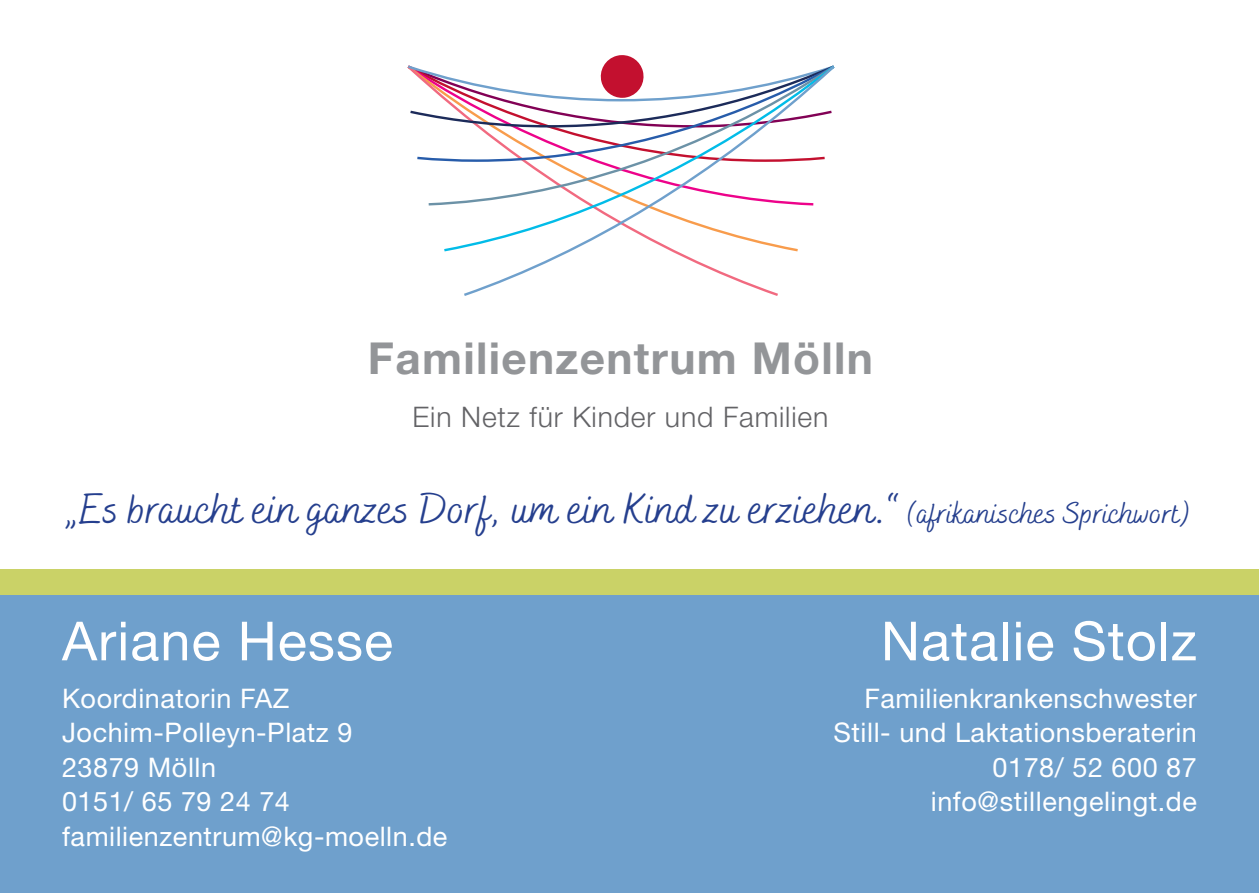
<style>
.page{position:relative;width:1259px;height:893px;background:#fff}
.page>*{position:absolute;margin:0;border:0;box-sizing:border-box;transform-origin:0 0}
.t1{font:54px "Helvetica Neue LT Std";letter-spacing:.02em;color:#fff}
.t2{font:700 44.1px "Helvetica Neue LT Std";letter-spacing:.03em;color:#939598}
.t3{font:42.6px "Bakerie Smooth Wide";color:#253f8e}
.t4{font:300 28.5px "Helvetica Neue LT Std";letter-spacing:.03em;color:#636366}
.t5{font:300 28.2px "Helvetica Neue LT Std";letter-spacing:.03em;color:#636366}
.t6{font:27px/34.5px "Helvetica Neue LT Std";letter-spacing:.02em;color:#fff}
.s1{font-size:30px}
</style>
<div class="page">
<div style="left:0;top:573px;width:1259px;height:320px;background:#6fa0cc"></div>
<div style="left:0;top:569px;width:1259px;height:25px;background:#cad267"></div>
<svg style="left:464px;top:162px;width:350px;height:134px"></svg>
<svg style="left:408px;top:55px;width:426px;height:107px"></svg>
<h2 class="t2" style="left:368px;top:325px;width:506px">Familienzentrum Mölln</h2>
<p class="t5" style="left:413px;top:394px;width:417px">Ein Netz für Kinder und Familien</p>
<h2 class="t2" style="left:368px;top:331px;width:506px">Familienzentrum Mölln</h2>
<p class="t4" style="left:412px;top:399px;width:417px">Ein Netz für Kinder und Familien</p>
<h3 class="t3" style="left:67px;top:483px;width:1125px">„Es braucht ein ganzes Dorf, um ein Kind zu erziehen.“ <span class="s1">(afrikanisches Sprichwort)</span></h3>
<h1 class="t1" style="left:62px;top:609px;width:332px">Ariane Hesse</h1>
<p class="t6" style="left:62px;top:680px;width:387px">Koordinatorin FAZ<br>Jochim-Polleyn-Platz 9<br>23879 Mölln<br>0151/ 65 79 24 74 familienzentrum@kg-moelln.de</p>
<h1 class="t1" style="left:881px;top:609px;width:317px">Natalie Stolz</h1>
<p class="t6" style="left:833px;top:680px;width:365px;text-align:right">Familienkrankenschwester<br>Still- und Laktationsberaterin<br>0178/ 52 600 87 info@stillengelingt.de</p>
</div>
